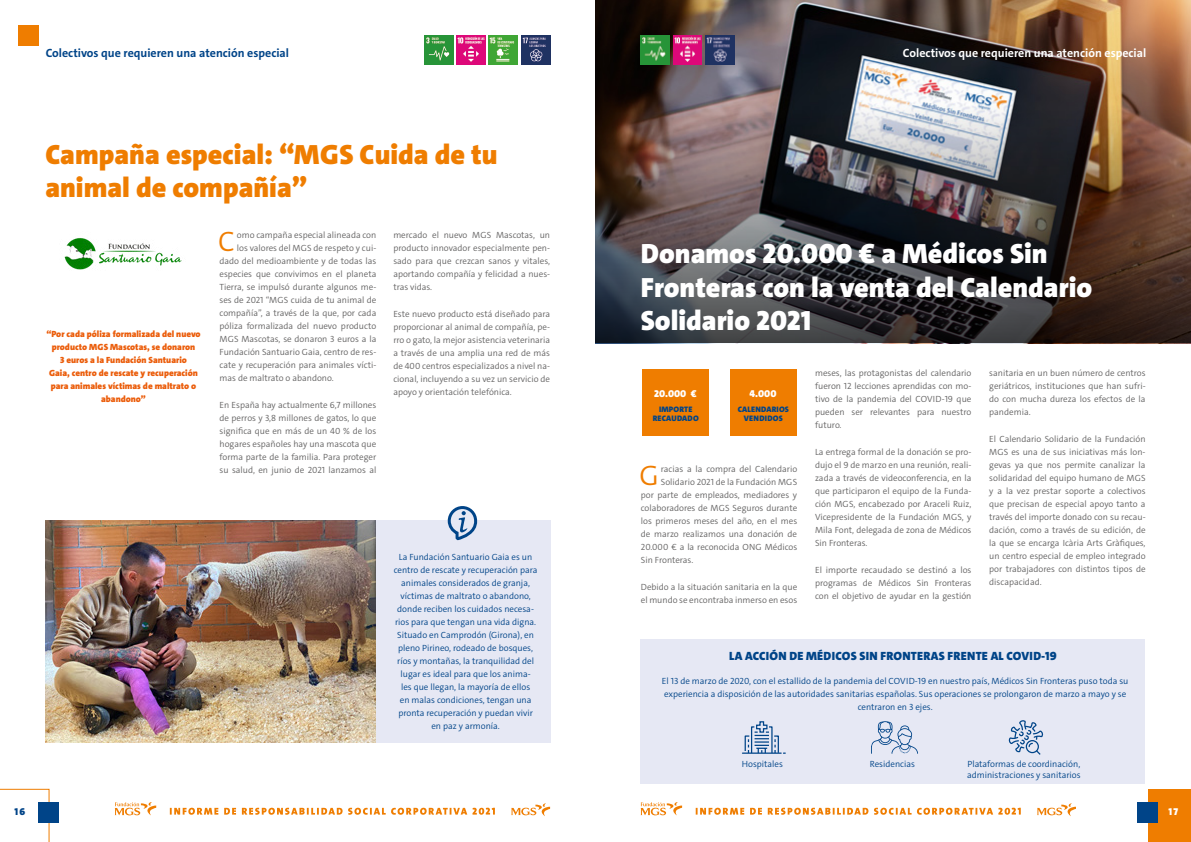
<style>
.page{position:relative;width:1191px;height:842px;background:#fff}
.page>*{position:absolute;margin:0;border:0;box-sizing:border-box;transform-origin:0 0}
.t1{font:300 28.3px "The Sans";color:#ef7d00}
.t2{font:900 28px/33.6px "The Sans";color:#fff}
.t3{font:900 28px/33.6px "The Sans";color:#ef7d00}
.t4{font:900 12px "The Sans";letter-spacing:.025em;color:#048}
.t5{font:700 12px "The Sans";color:#048}
.t6{font:700 12px "The Sans";color:#fff}
.t7{font:900 10px "The Sans";color:#fff}
.t8{font:900 10px "The Sans";color:#048}
.t9{font:300 9px/13px "The Sans";color:#646363;text-align:justify}
.t10{font:300 9px/13px "The Sans";color:#048;text-align:center}
.t11{font:900 9px/13px "The Sans";color:#eb5d0b;text-align:center}
.t12{font:900 8px/9px "The Sans";letter-spacing:.025em;color:#048;text-align:center}
</style>
<div class="page">
<div style="left:1147px;top:789px;width:44px;height:53px;background:#ef7d00"></div>
<svg style="left:0;top:789px;width:50px;height:53px"></svg>
<div style="left:38px;top:802px;width:21px;height:21px;background:#048"></div>
<div style="left:1137px;top:802px;width:21px;height:21px;background:#048"></div>
<div style="left:18px;top:26px;width:21px;height:20px;background:#ef7d00"></div>
<svg style="left:511px;top:803px;width:39px;height:13px"></svg>
<svg style="left:115px;top:802px;width:41px;height:13px"></svg>
<svg style="left:170px;top:808px;width:325px;height:7px"></svg>
<svg style="left:1037px;top:803px;width:39px;height:13px"></svg>
<svg style="left:640px;top:802px;width:42px;height:13px"></svg>
<svg style="left:695px;top:808px;width:325px;height:7px"></svg>
<img style="left:595px;top:0;width:596px;height:343px">
<img style="left:424px;top:35px;width:29px;height:29px">
<img style="left:456px;top:35px;width:29px;height:29px">
<img style="left:489px;top:35px;width:29px;height:29px">
<img style="left:521px;top:35px;width:29px;height:29px">
<img style="left:64px;top:238px;width:118px;height:32px">
<div style="left:374px;top:520px;width:176px;height:223px;background:#e6e8f4"></div>
<img style="left:45px;top:520px;width:331px;height:223px">
<svg style="left:447px;top:506px;width:29px;height:35px"></svg>
<img style="left:641px;top:35px;width:29px;height:29px">
<img style="left:673px;top:35px;width:29px;height:29px">
<img style="left:705px;top:35px;width:29px;height:29px">
<div style="left:642px;top:369px;width:66px;height:66px;background:#ef7d00"></div>
<div style="left:730px;top:369px;width:66px;height:66px;background:#ef7d00"></div>
<div style="left:640px;top:639px;width:504px;height:145px;background:#e6e8f4"></div>
<hr style="left:742px;top:752px;width:39px;height:2px;background:#048">
<svg style="left:744px;top:721px;width:41px;height:33px"></svg>
<svg style="left:1008px;top:720px;width:35px;height:35px"></svg>
<svg style="left:871px;top:721px;width:47px;height:33px"></svg>
<h3 class="t5" style="left:46px;top:45px;width:245px">Colectivos que requieren una atención especial</h3>
<h2 class="t3" style="left:45px;top:138px;width:454px">Campaña especial: “MGS Cuida de tu animal de compañía”</h2>
<h1 class="t1" style="left:218px;top:223px;width:18px">C</h1>
<p class="t9" style="left:237px;top:228px;width:141px">omo campaña especial alineada con</p>
<p class="t9" style="left:393px;top:228px;width:158px">mercado el nuevo MGS Mascotas, un producto innovador especialmente pen&shy;sado para que crezcan sanos y vitales, aportando compañía y felicidad a nues&shy;tras vidas.</p>
<p class="t9" style="left:393px;top:307px;width:158px">Este nuevo producto está diseñado para proporcionar al animal de compañía, pe&shy;rro o gato, la mejor asistencia veterinaria a través de una amplia una red de más de 400 centros especializados a nivel na&shy;cional, incluyendo a su vez un servicio de apoyo y orientación telefónica.</p>
<p class="t9" style="left:237px;top:241px;width:141px">los valores del MGS de respeto y cui-</p>
<p class="t9" style="left:219px;top:254px;width:158px">dado del medioambiente y de todas las</p>
<p class="t9" style="left:219px;top:267px;width:158px">especies que convivimos en el planeta</p>
<p class="t9" style="left:219px;top:280px;width:158px">Tierra, se impulsó durante algunos me-</p>
<p class="t9" style="left:219px;top:293px;width:158px">ses de 2021 “MGS cuida de tu animal de</p>
<p class="t9" style="left:219px;top:306px;width:158px">compañía”, a través de la que, por cada</p>
<p class="t9" style="left:219px;top:319px;width:158px">póliza formalizada del nuevo producto</p>
<p class="t9" style="left:219px;top:332px;width:158px">MGS Mascotas, se donaron 3 euros a la</p>
<p class="t9" style="left:219px;top:345px;width:158px">Fundación Santuario Gaia, centro de res-</p>
<p class="t9" style="left:219px;top:358px;width:158px">cate y recuperación para animales vícti-</p>
<p class="t9" style="left:219px;top:371px;width:116px">mas de maltrato o abandono.</p>
<p class="t9" style="left:219px;top:398px;width:158px">En España hay actualmente 6,7 millones de perros y 3,8 millones de gatos, lo que significa que en más de un 40 % de los hogares españoles hay una mascota que forma parte de la familia. Para proteger su salud, en junio de 2021 lanzamos al</p>
<p class="t11" style="left:46px;top:327px;width:156px">“Por cada póliza formalizada del nuevo producto MGS Mascotas, se donaron<br>3 euros a la Fundación Santuario<br>Gaia, centro de rescate y recuperación para animales víctimas de maltrato o abandono”</p>
<p class="t10" style="left:394px;top:551px;width:145px">La Fundación Santuario Gaia es un centro de rescate y recuperación para animales considerados de granja, víctimas de maltrato o abandono, donde reciben los cuidados necesa&shy;rios para que tengan una vida digna.<br>Situado en Camprodón (Girona), en pleno Pirineo, rodeado de bosques, ríos y montañas, la tranquilidad del lugar es ideal para que los anima-<br>les que llegan, la mayoría de ellos<br>en malas condiciones, tengan una pronta recuperación y puedan vivir en paz y armonía.</p>
<h3 class="t6" style="left:903px;top:45px;width:245px">Colectivos que requieren una atención especial</h3>
<h2 class="t2" style="left:641px;top:237px;width:453px">Donamos 20.000 € a Médicos Sin<br>Fronteras con la venta del Calendario<br>Solidario 2021</h2>
<p class="t7" style="left:654px;top:387px;width:44px">20.000 €</p>
<p class="t12" style="left:653px;top:405px;width:47px">IMPORTE<br>RECAUDADO</p>
<p class="t7" style="left:749px;top:387px;width:29px">4.000</p>
<p class="t12" style="left:737px;top:405px;width:53px">CALENDARIOS<br>VENDIDOS</p>
<h1 class="t1" style="left:639px;top:457px;width:21px">G</h1>
<p class="t9" style="left:661px;top:463px;width:138px">racias a la compra del Calendario</p>
<p class="t9" style="left:661px;top:476px;width:138px">Solidario 2021 de la Fundación MGS</p>
<p class="t9" style="left:641px;top:489px;width:158px">por parte de empleados, mediadores y</p>
<p class="t9" style="left:641px;top:502px;width:158px">colaboradores de MGS Seguros durante</p>
<p class="t9" style="left:641px;top:515px;width:158px">los primeros meses del año, en el mes</p>
<p class="t9" style="left:641px;top:528px;width:158px">de marzo realizamos una donación de</p>
<p class="t9" style="left:641px;top:541px;width:158px">20.000 € a la reconocida ONG Médicos</p>
<p class="t9" style="left:641px;top:554px;width:54px">Sin Fronteras.</p>
<p class="t9" style="left:641px;top:581px;width:158px">Debido a la situación sanitaria en la que el mundo se encontraba inmerso en esos</p>
<p class="t9" style="left:815px;top:366px;width:158px">meses, las protagonistas del calendario fueron 12 lecciones aprendidas con mo&shy;tivo de la pandemia del COVID-19 que pueden ser relevantes para nuestro futuro.</p>
<p class="t9" style="left:815px;top:445px;width:158px">La entrega formal de la donación se pro&shy;dujo el 9 de marzo en una reunión, reali&shy;zada a través de videoconferencia, en la que participaron el equipo de la Funda&shy;ción MGS, encabezado por Araceli Ruiz, Vicepresidente de la Fundación MGS, y Mila Font, delegada de zona de Médicos Sin Fronteras.</p>
<p class="t9" style="left:815px;top:563px;width:158px">El importe recaudado se destinó a los programas de Médicos Sin Fronteras con el objetivo de ayudar en la gestión</p>
<p class="t9" style="left:989px;top:366px;width:158px">sanitaria en un buen número de centros geriátricos, instituciones que han sufri&shy;do con mucha dureza los efectos de la pandemia.</p>
<p class="t9" style="left:989px;top:432px;width:158px">El Calendario Solidario de la Fundación MGS es una de sus iniciativas más lon&shy;gevas ya que nos permite canalizar la solidaridad del equipo humano de MGS y a la vez prestar soporte a colectivos que precisan de especial apoyo tanto a través del importe donado con su recau&shy;dación, como a través de su edición, de la que se encarga Icària Arts Gràfiques, un centro especial de empleo integrado por trabajadores con distintos tipos de discapacidad.</p>
<h3 class="t4" style="left:729px;top:648px;width:329px">LA ACCIÓN DE MÉDICOS SIN FRONTERAS FRENTE AL COVID-19</h3>
<p class="t10" style="left:662px;top:674px;width:468px">El 13 de marzo de 2020, con el estallido de la pandemia del COVID-19 en nuestro país, Médicos Sin Fronteras puso toda su experiencia a disposición de las autoridades sanitarias españolas. Sus operaciones se prolongaron de marzo a mayo y se centraron en 3 ejes.</p>
<p class="t10" style="left:742px;top:757px;width:43px">Hospitales</p>
<p class="t10" style="left:870px;top:757px;width:47px">Residencias</p>
<p class="t10" style="left:967px;top:758px;width:115px;line-height:11px;text-align:left">Plataformas de coordinación, administraciones y sanitarios</p>
<p class="t8" style="left:14px;top:805px;width:12px">16</p>
<p class="t7" style="left:1168px;top:805px;width:11px">17</p>
</div>
